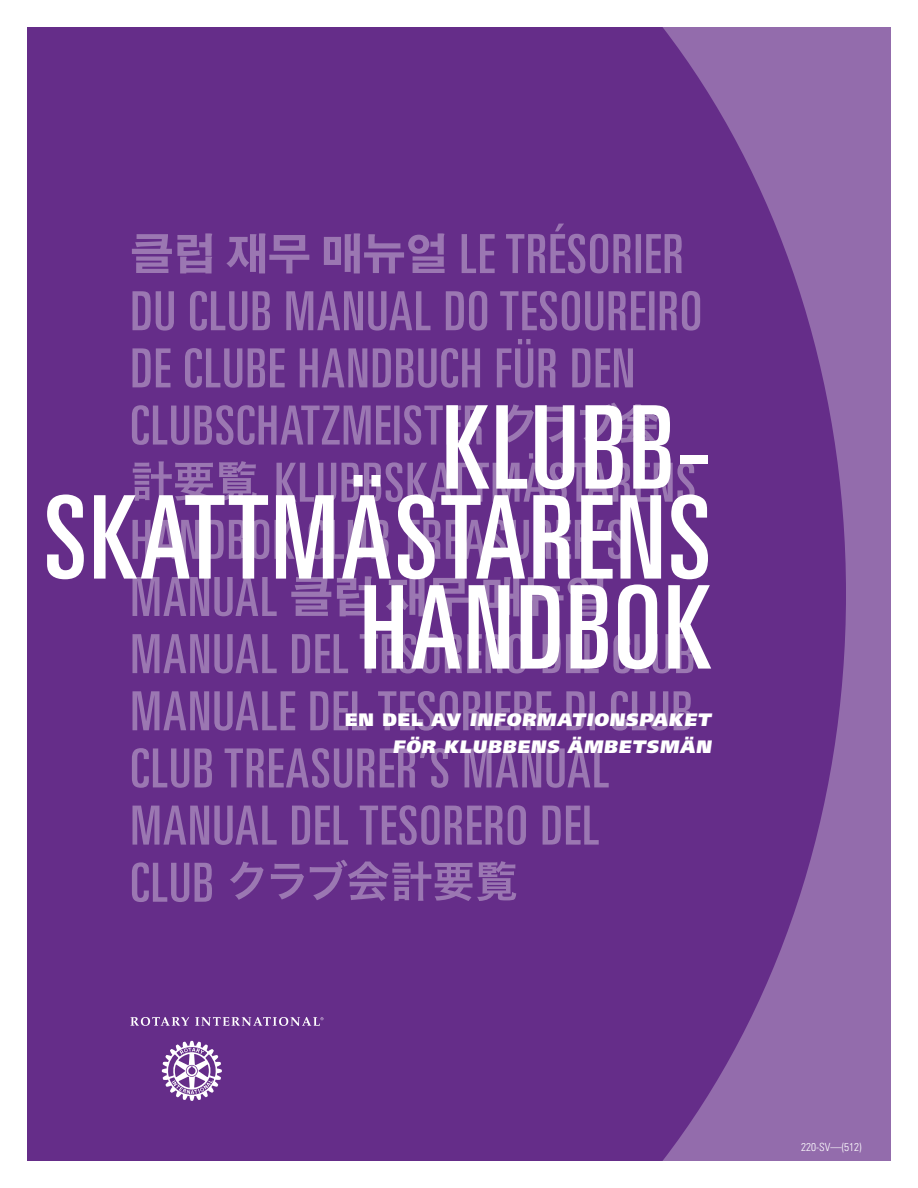
<style>
.page{position:relative;width:918px;height:1188px;background:#fff}
.page>*{position:absolute;margin:0;border:0;box-sizing:border-box;transform-origin:0 0}
.t1{font:ultra-condensed 115.5px/90px "Univers LT Std";letter-spacing:.025em;color:#fff;text-align:right}
.t2{font:900 18px/27px "Frutiger LT Std";color:#fff;text-align:right}
.t3{font:300 condensed 11.25px "Univers LT Std";color:#fff}
</style>
<div class="page">
<div style="left:27px;top:27px;width:864px;height:1134px;background:#652d89"></div>
<svg style="left:662px;top:27px;width:229px;height:1134px"></svg>
<svg style="left:130px;top:1017px;width:59px;height:9px"></svg>
<svg style="left:195px;top:1017px;width:128px;height:9px"></svg>
<svg style="left:162px;top:1041px;width:60px;height:60px"></svg>
<svg style="left:132px;top:860px;width:384px;height:42px"></svg>
<svg style="left:132px;top:805px;width:467px;height:40px"></svg>
<svg style="left:132px;top:748px;width:477px;height:40px"></svg>
<svg style="left:132px;top:691px;width:559px;height:40px"></svg>
<svg style="left:132px;top:634px;width:561px;height:39px"></svg>
<svg style="left:132px;top:576px;width:472px;height:40px"></svg>
<svg style="left:132px;top:520px;width:493px;height:39px"></svg>
<svg style="left:133px;top:453px;width:562px;height:49px"></svg>
<svg style="left:132px;top:403px;width:527px;height:42px"></svg>
<svg style="left:132px;top:339px;width:501px;height:49px"></svg>
<svg style="left:132px;top:291px;width:568px;height:40px"></svg>
<svg style="left:132px;top:224px;width:550px;height:49px"></svg>
<h1 class="t1" style="left:44px;top:402px;width:668px">KLUBB-<br>SKATTMÄSTARENS<br>HANDBOK</h1>
<p class="t2" style="left:345px;top:706px;width:370px">E N D E L AV INFORMATIONSPAKET<br>FÖR KLUBBENS ÄMBETSMÄN</p>
<p class="t3" style="left:801px;top:1140px;width:62px">220-SV—(512)</p>
</div>
